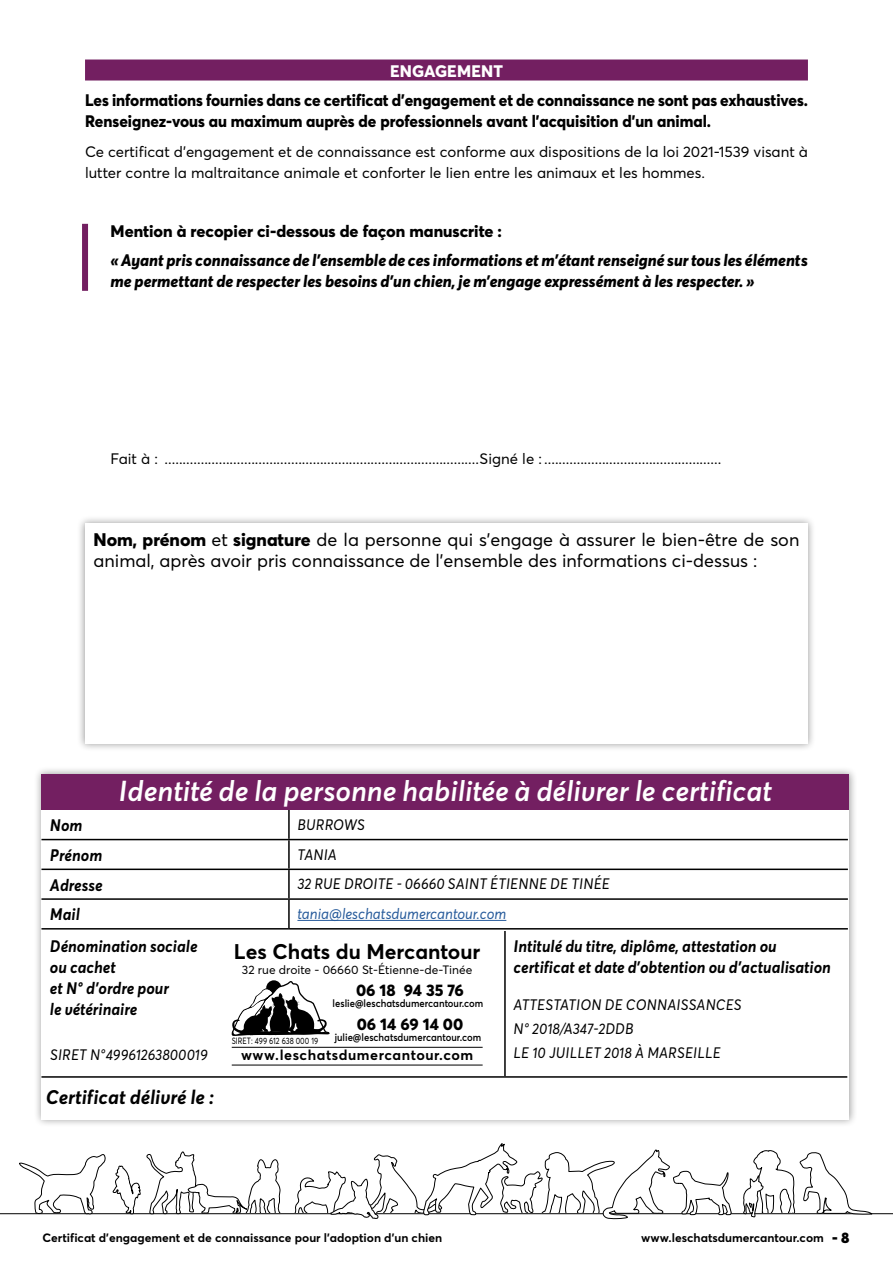
<style>
.page{position:relative;width:893px;height:1263px;background:#fff}
.page>*{position:absolute;margin:0;border:0;box-sizing:border-box;transform-origin:0 0}
.rubrique{font:italic 600 28.5px "Averta";color:#fff}
.t1{font:700 21px "Averta";color:#000}
.texte_courant{font:italic 700 19.5px "Averta";color:#000}
.texte_courant-2{font:18px/21px "Averta";color:#000}
.texte_courant-3{font:italic 800 16.5px/21px "Averta";color:#000}
.Texte_XB_11pt{font:800 16.5px/21px "Averta";color:#000;scale:.95 1}
.texte_courant-4{font:italic 700 16.5px/21px "Averta";color:#000;scale:.95 1}
.texte_courant-5{font:800 16.5px "Averta";color:#000}
.Texte_XB_11pt-2{font:800 16.5px "Averta";color:#000}
.titre_surligné{font:800 16.5px "Averta";letter-spacing:.01em;color:#fff}
.texte_courant-6{font:15px/21px "Averta";color:#000}
.texte_courant-7{font:italic 15px/24px "Averta";letter-spacing:.01em;color:#000;scale:.95 1}
.texte_courant-8{font:italic 15px "Averta";color:#275b9b;scale:.95 1}
.t2{font:700 14.25px "Averta";letter-spacing:.04em;color:#000}
.t3{font:700 12px "Averta";color:#000}
.t4{font:12px "Averta";color:#000}
.t5{font:600 10.5px "Averta";color:#000;scale:.9 1}
.t6{font:9px "Averta";color:#000;scale:.8 1}
.s1{font-weight:800}
.s2{font-weight:900;font-size:15px}
</style>
<div class="page">
<svg style="left:0;top:1143px;width:893px;height:77px"></svg>
<div style="left:85px;top:60px;width:723px;height:21px;background:#731f61"></div>
<div style="left:82px;top:224px;width:6px;height:67px;background:#731f61"></div>
<div style="left:77px;top:515px;width:739px;height:236px;background:#000;opacity:.4"></div>
<div style="left:85px;top:523px;width:723px;height:220px;background:#fff"></div>
<div style="left:33px;top:766px;width:825px;height:362px;background:#000;opacity:.4"></div>
<div style="left:41px;top:774px;width:808px;height:346px;background:#fff"></div>
<hr style="left:288px;top:810px;width:2px;height:29px;background:#000">
<hr style="left:288px;top:840px;width:2px;height:28px;background:#000">
<hr style="left:288px;top:870px;width:2px;height:28px;background:#000">
<hr style="left:288px;top:900px;width:2px;height:28px;background:#000">
<hr style="left:41px;top:839px;width:248px;height:1px;background:#000">
<hr style="left:289px;top:839px;width:559px;height:1px;background:#000">
<hr style="left:41px;top:868px;width:248px;height:2px;background:#000">
<hr style="left:289px;top:868px;width:559px;height:2px;background:#000">
<hr style="left:41px;top:898px;width:248px;height:2px;background:#000">
<hr style="left:289px;top:898px;width:559px;height:2px;background:#000">
<hr style="left:41px;top:928px;width:248px;height:1px;background:#000">
<hr style="left:289px;top:928px;width:559px;height:1px;background:#000">
<hr style="left:297px;top:920px;width:209px;height:1px;background:#275b9b">
<svg style="left:231px;top:980px;width:99px;height:56px"></svg>
<hr style="left:232px;top:1047px;width:251px;height:1px;background:#000">
<hr style="left:232px;top:1065px;width:251px;height:1px;background:#000">
<div style="left:41px;top:774px;width:808px;height:36px;background:#731f61"></div>
<hr style="left:504px;top:931px;width:2px;height:145px;background:#000">
<hr style="left:41px;top:1076px;width:464px;height:2px;background:#000">
<hr style="left:505px;top:1076px;width:342px;height:2px;background:#000">
<p class="titre_surligné" style="left:390px;top:60px;width:114px">ENGAGEMENT</p>
<p class="Texte_XB_11pt" style="left:85px;top:89px;width:762px">Les informations fournies dans ce certificat d’engagement et de connaissance ne sont pas exhaustives.<br>Renseignez-vous au maximum auprès de professionnels avant l’acquisition d’un animal.</p>
<p class="texte_courant-6" style="left:85px;top:141px;width:724px">Ce certificat d’engagement et de connaissance est conforme aux dispositions de la loi 2021-1539 visant à lutter contre la maltraitance animale et conforter le lien entre les animaux et les hommes.</p>
<p class="texte_courant-5" style="left:111px;top:220px;width:393px">Mention à recopier ci-dessous de façon manuscrite :</p>
<p class="texte_courant-3" style="left:111px;top:251px;width:699px">« Ayant pris connaissance de l’ensemble de ces informations et m’étant renseigné sur tous les éléments me permettant de respecter les besoins d’un chien, je m’engage expressément à les respecter. »</p>
<p class="texte_courant-6" style="left:111px;top:448px;width:612px">Fait à : .......................................................................................Signé le : .................................................</p>
<p class="texte_courant-2" style="left:94px;top:528px;width:707px"><span class="s1">Nom, prénom</span> et <span class="s1">signature</span> de la personne qui s’engage à assurer le bien-être de son animal, après avoir pris connaissance de l’ensemble des informations ci-dessus :</p>
<p class="rubrique" style="left:119px;top:773px;width:655px">Identité de la personne habilitée à délivrer le certificat</p>
<p class="texte_courant-4" style="left:50px;top:816px;width:36px">Nom</p>
<p class="texte_courant-7" style="left:297px;top:813px;width:73px">BURROWS</p>
<p class="texte_courant-4" style="left:50px;top:845px;width:57px">Prénom</p>
<p class="texte_courant-7" style="left:297px;top:843px;width:43px">TANIA</p>
<p class="texte_courant-4" style="left:50px;top:875px;width:57px">Adresse</p>
<p class="texte_courant-7" style="left:297px;top:873px;width:330px">32 RUE DROITE - 06660 SAINT ÉTIENNE DE TINÉE</p>
<p class="texte_courant-4" style="left:50px;top:905px;width:33px">Mail</p>
<p class="texte_courant-8" style="left:297px;top:904px;width:221px">tania@leschatsdumercantour.com</p>
<p class="t1" style="left:234px;top:938px;width:248px">Les Chats du Mercantour</p>
<p class="t4" style="left:242px;top:962px;width:232px">32 rue droite - 06660 St-Étienne-de-Tinée</p>
<p class="Texte_XB_11pt-2" style="left:356px;top:980px;width:110px">06 18 94 35 76</p>
<p class="t5" style="left:333px;top:997px;width:169px">leslie@leschatsdumercantour.com</p>
<p class="Texte_XB_11pt-2" style="left:357px;top:1014px;width:108px">06 14 69 14 00</p>
<p class="t5" style="left:335px;top:1030px;width:164px">julie@leschatsdumercantour.com</p>
<p class="t2" style="left:241px;top:1046px;width:234px">www.leschatsdumercantour.com</p>
<p class="texte_courant-4" style="left:50px;top:937px;width:157px">Dénomination sociale</p>
<p class="texte_courant-4" style="left:50px;top:958px;width:71px">ou cachet</p>
<p class="texte_courant-4" style="left:50px;top:979px;width:127px">et N° d’ordre pour</p>
<p class="texte_courant-4" style="left:50px;top:1000px;width:93px">le vétérinaire</p>
<p class="texte_courant-7" style="left:50px;top:1043px;width:168px">SIRET N°49961263800019</p>
<p class="texte_courant-4" style="left:513px;top:937px;width:336px">Intitulé du titre, diplôme, attestation ou certificat et date d’obtention ou d’actualisation</p>
<p class="texte_courant-7" style="left:513px;top:993px;width:242px">ATTESTATION DE CONNAISSANCES<br>N° 2018/A347-2DDB<br>LE 10 JUILLET 2018 À MARSEILLE</p>
<p class="t6" style="left:232px;top:1035px;width:110px">SIRET : 499 612 638 000 19</p>
<p class="texte_courant" style="left:46px;top:1085px;width:170px">Certificat délivré le :</p>
<p class="t3" style="left:43px;top:1230px;width:401px">Certificat d’engagement et de connaissance pour l’adoption d’un chien</p>
<p class="t3" style="left:641px;top:1230px;width:210px">www.leschatsdumercantour.com <span class="s2">- 8</span></p>
</div>
